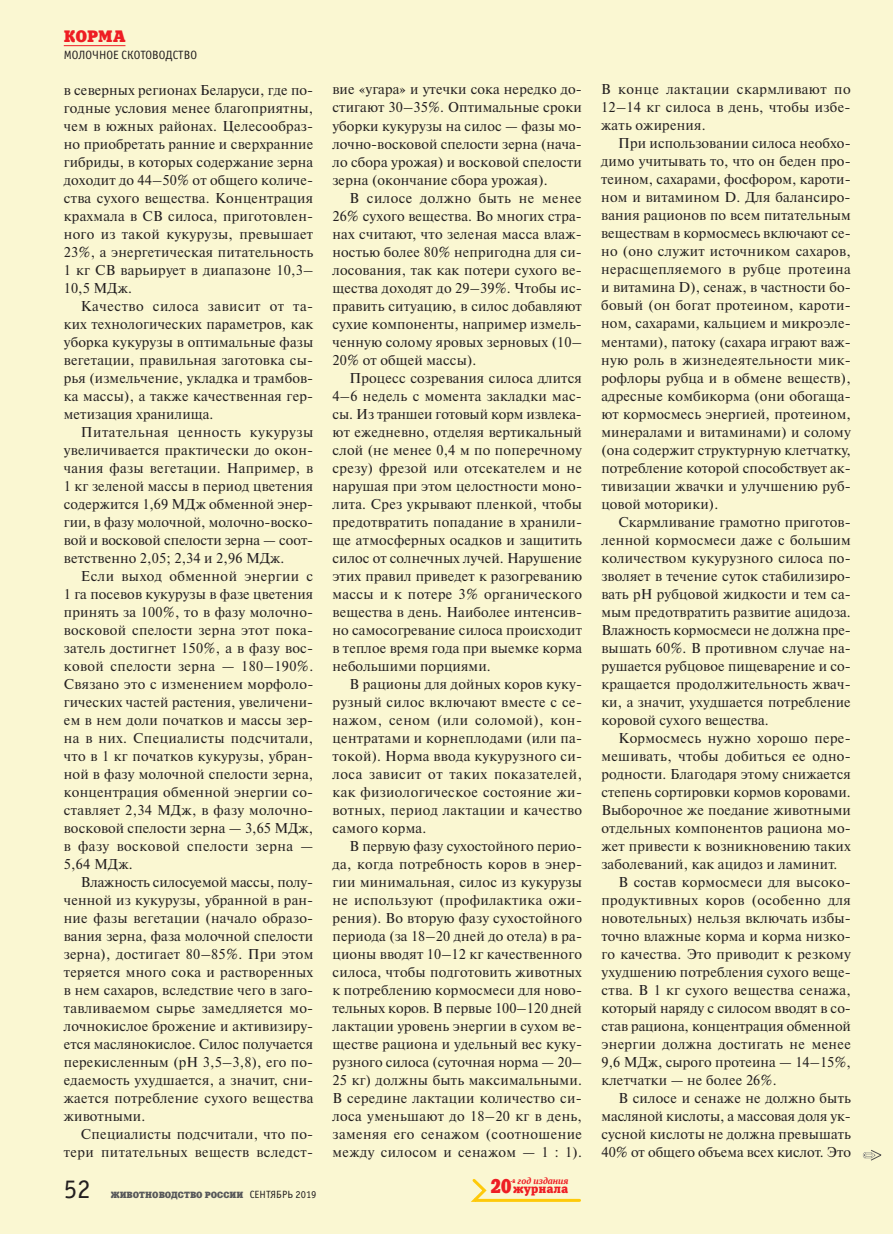
<style>
.page{position:relative;width:893px;height:1234px;background:#fff}
.page>*{position:absolute;margin:0;border:0;box-sizing:border-box;transform-origin:0 0}
.t1{font:27px "Officina Sans C";color:#231f20}
.t2{font:19.8px "Xenia C";color:#ee1d23;scale:.83 1}
.t3{font:16.5px "Xenia C";color:#ee1d23}
.t4{font:14.25px/18px "Newton C";letter-spacing:.01em;color:#231f20;text-align:justify}
.t5{font:14.25px/18px "Newton C";letter-spacing:.03em;color:#231f20;text-align:right}
.t6{font:12px "Officina Sans C";color:#231f20}
.t7{font:12px "Xenia C";color:#ee1d23}
.t8{font:9px "Xenia C";color:#57585a}
.t9{font:italic 700 9px "PT Serif";color:#ee1d23}
.s1{font-family:"Officina Sans C";font-size:10.5px;color:#231f20}
</style>
<div class="page">
<div style="left:0;top:0;width:893px;height:1233px;background:#faf7d2"></div>
<hr style="left:64px;top:45px;width:61px;height:1px;background:#ee1d23">
<svg style="left:471px;top:1179px;width:110px;height:23px"></svg>
<svg style="left:863px;top:1149px;width:19px;height:11px"></svg>
<p class="t3" style="left:64px;top:26px;width:63px">КОРМА</p>
<p class="t6" style="left:64px;top:48px;width:135px">МОЛОЧНОЕ СКОТОВОДСТВО</p>
<p class="t4" style="left:64px;top:81px;width:251px">в северных регионах Беларуси, где по&shy;годные условия менее благоприятны, чем в южных районах. Целесообраз&shy;но приобретать ранние и сверхранние гибриды, в которых содержание зерна доходит до 44–50% от общего количе&shy;ства сухого вещества. Концентрация крахмала в СВ силоса, приготовлен&shy;ного из такой кукурузы, превышает 23%, а энергетическая питательность 1 кг СВ варьирует в диапазоне 10,3– 10,5 МДж.</p>
<p class="t4" style="left:64px;top:297px;width:251px;text-indent:17px">Качество силоса зависит от та&shy;ких технологических параметров, как уборка кукурузы в оптимальные фазы вегетации, правильная заготовка сы&shy;рья (измельчение, укладка и трамбов&shy;ка массы), а также качественная гер&shy;метизация хранилища.</p>
<p class="t4" style="left:64px;top:423px;width:251px;text-indent:17px">Питательная ценность кукурузы увеличивается практически до окон&shy;чания фазы вегетации. Например, в 1 кг зеленой массы в период цветения содержится 1,69 МДж обменной энер&shy;гии, в фазу молочной, молочно-воско&shy;вой и восковой спелости зерна — соот&shy;ветственно 2,05; 2,34 и 2,96 МДж.</p>
<p class="t4" style="left:64px;top:567px;width:251px;text-indent:17px">Если выход обменной энергии с 1 га посевов кукурузы в фазе цветения принять за 100%, то в фазу молочно&shy;восковой спелости зерна этот пока&shy;затель достигнет 150%, а в фазу вос&shy;ковой спелости зерна — 180–190%.<br>Связано это с изменением морфоло&shy;гических частей растения, увеличени&shy;ем в нем доли початков и массы зер&shy;на в них. Специалисты подсчитали, что в 1 кг початков кукурузы, убран&shy;ной в фазу молочной спелости зерна, концентрация обменной энергии со&shy;ставляет 2,34 МДж, в фазу молочно&shy;восковой спелости зерна — 3,65 МДж, в фазу восковой спелости зерна — 5,64 МДж.</p>
<p class="t4" style="left:64px;top:873px;width:251px;text-indent:17px">Влажность силосуемой массы, полу&shy;ченной из кукурузы, убранной в ран&shy;ние фазы вегетации (начало образо&shy;вания зерна, фаза молочной спелости зерна), достигает 80–85%. При этом теряется много сока и растворенных в нем сахаров, вследствие чего в заго&shy;тавливаемом сырье замедляется мо&shy;лочнокислое брожение и активизиру&shy;ется маслянокислое. Силос получается перекисленным (рН 3,5–3,8), его по&shy;едаемость ухудшается, а значит, сни&shy;жается потребление сухого вещества животными.</p>
<p class="t5" style="left:64px;top:1125px;width:251px">Специалисты подсчитали, что по&shy;тери питательных веществ вследст-</p>
<p class="t4" style="left:332px;top:81px;width:251px">вие «угара» и утечки сока нередко до&shy;стигают 30–35%. Оптимальные сроки уборки кукурузы на силос — фазы мо&shy;лочно-восковой спелости зерна (нача&shy;ло сбора урожая) и восковой спелости зерна (окончание сбора урожая).</p>
<p class="t4" style="left:332px;top:189px;width:251px;text-indent:17px">В силосе должно быть не менее 26% сухого вещества. Во многих стра&shy;нах считают, что зеленая масса влаж&shy;ностью более 80% непригодна для си&shy;лосования, так как потери сухого ве&shy;щества доходят до 29–39%. Чтобы ис&shy;править ситуацию, в силос добавляют сухие компоненты, например измель&shy;ченную солому яровых зерновых (10– 20% от общей массы).</p>
<p class="t4" style="left:332px;top:369px;width:251px;text-indent:17px">Процесс созревания силоса длится 4–6 недель с момента закладки мас&shy;сы. Из траншеи готовый корм извлека&shy;ют ежедневно, отделяя вертикальный слой (не менее 0,4 м по поперечному срезу) фрезой или отсекателем и не нарушая при этом целостности моно&shy;лита. Срез укрывают пленкой, чтобы предотвратить попадание в хранили&shy;ще атмосферных осадков и защитить силос от солнечных лучей. Нарушение этих правил приведет к разогреванию массы и к потере 3% органического вещества в день. Наиболее интенсив&shy;но самосогревание силоса происходит в теплое время года при выемке корма небольшими порциями.</p>
<p class="t4" style="left:333px;top:675px;width:251px;text-indent:17px">В рационы для дойных коров куку&shy;рузный силос включают вместе с се&shy;нажом, сеном (или соломой), кон&shy;центратами и корнеплодами (или па&shy;токой). Норма ввода кукурузного си&shy;лоса зависит от таких показателей, как физиологическое состояние жи&shy;вотных, период лактации и качество самого корма.</p>
<p class="t4" style="left:333px;top:836px;width:251px;text-indent:17px">В первую фазу сухостойного перио&shy;да, когда потребность коров в энер&shy;гии минимальная, силос из кукурузы не используют (профилактика ожи&shy;рения). Во вторую фазу сухостойного периода (за 18–20 дней до отела) в ра&shy;ционы вводят 10–12 кг качественного силоса, чтобы подготовить животных к потреблению кормосмеси для ново&shy;тельных коров. В первые 100–120 дней лактации уровень энергии в сухом ве&shy;ществе рациона и удельный вес куку&shy;рузного силоса (суточная норма — 20– 25 кг) должны быть максимальными.<br>В середине лактации количество си&shy;лоса уменьшают до 18–20 кг в день, заменяя его сенажом (соотношение между силосом и сенажом — 1 : 1).</p>
<p class="t4" style="left:601px;top:80px;width:251px">В конце лактации скармливают по 12–14 кг силоса в день, чтобы избе&shy;жать ожирения.</p>
<p class="t4" style="left:601px;top:134px;width:251px;text-indent:17px">При использовании силоса необхо&shy;димо учитывать то, что он беден про&shy;теином, сахарами, фосфором, кароти&shy;ном и витамином D. Для балансиро&shy;вания рационов по всем питательным веществам в кормосмесь включают се&shy;но (оно служит источником сахаров, нерасщепляемого в рубце протеина и витамина D), сенаж, в частности бо&shy;бовый (он богат протеином, кароти&shy;ном, сахарами, кальцием и микроэле&shy;ментами), патоку (сахара играют важ&shy;ную роль в жизнедеятельности мик&shy;рофлоры рубца и в обмене веществ), адресные комбикорма (они обогаща&shy;ют кормосмесь энергией, протеином, минералами и витаминами) и солому (она содержит структурную клетчатку, потребление которой способствует ак&shy;тивизации жвачки и улучшению руб&shy;цовой моторики).</p>
<p class="t4" style="left:601px;top:512px;width:251px;text-indent:17px">Скармливание грамотно приготов&shy;ленной кормосмеси даже с большим количеством кукурузного силоса по&shy;зволяет в течение суток стабилизиро&shy;вать рН рубцовой жидкости и тем са&shy;мым предотвратить развитие ацидоза.<br>Влажность кормосмеси не должна пре&shy;вышать 60%. В противном случае на&shy;рушается рубцовое пищеварение и со&shy;кращается продолжительность жвач&shy;ки, а значит, ухудшается потребление коровой сухого вещества.</p>
<p class="t4" style="left:618px;top:728px;width:234px">Кормосмесь нужно хорошо пере-</p>
<p class="t4" style="left:601px;top:746px;width:251px">мешивать, чтобы добиться ее одно-</p>
<p class="t4" style="left:601px;top:764px;width:251px">родности. Благодаря этому снижается</p>
<p class="t4" style="left:601px;top:782px;width:251px">степень сортировки кормов коровами.</p>
<p class="t4" style="left:601px;top:800px;width:251px">Выборочное же поедание животными</p>
<p class="t4" style="left:601px;top:818px;width:251px">отдельных компонентов рациона мо-</p>
<p class="t4" style="left:601px;top:836px;width:251px">жет привести к возникновению таких</p>
<p class="t4" style="left:601px;top:854px;width:237px">заболеваний, как ацидоз и ламинит.</p>
<p class="t4" style="left:618px;top:872px;width:234px">В состав кормосмеси для высоко-</p>
<p class="t4" style="left:601px;top:890px;width:251px">продуктивных коров (особенно для</p>
<p class="t4" style="left:601px;top:908px;width:251px">новотельных) нельзя включать избы-</p>
<p class="t4" style="left:601px;top:926px;width:251px">точно влажные корма и корма низко-</p>
<p class="t4" style="left:601px;top:944px;width:251px">го качества. Это приводит к резкому</p>
<p class="t4" style="left:601px;top:962px;width:251px">ухудшению потребления сухого веще-</p>
<p class="t4" style="left:601px;top:980px;width:251px">ства. В 1 кг сухого вещества сенажа,</p>
<p class="t4" style="left:601px;top:998px;width:251px">который наряду с силосом вводят в со-</p>
<p class="t4" style="left:601px;top:1016px;width:251px">став рациона, концентрация обменной</p>
<p class="t4" style="left:601px;top:1034px;width:251px">энергии должна достигать не менее</p>
<p class="t4" style="left:601px;top:1052px;width:251px">9,6 МДж, сырого протеина — 14–15%,</p>
<p class="t4" style="left:601px;top:1070px;width:177px">клетчатки — не более 26%.</p>
<p class="t4" style="left:618px;top:1088px;width:234px">В силосе и сенаже не должно быть</p>
<p class="t4" style="left:601px;top:1106px;width:251px">масляной кислоты, а массовая доля ук-</p>
<p class="t4" style="left:601px;top:1124px;width:251px">сусной кислоты не должна превышать</p>
<p class="t4" style="left:601px;top:1142px;width:251px">40% от общего объема всех кислот. Это</p>
<h1 class="t1" style="left:64px;top:1174px;width:28px">52</h1>
<p class="t8" style="left:111px;top:1188px;width:207px">ЖИВОТНОВОДСТВО РОССИИ <span class="s1">СЕНТЯБРЬ 2019</span></p>
<h2 class="t2" style="left:491px;top:1173px;width:26px">20</h2>
<p class="t9" style="left:510px;top:1174px;width:59px"><sup>-й</sup> год издания</p>
<p class="t7" style="left:513px;top:1181px;width:57px">журнала</p>
</div>
